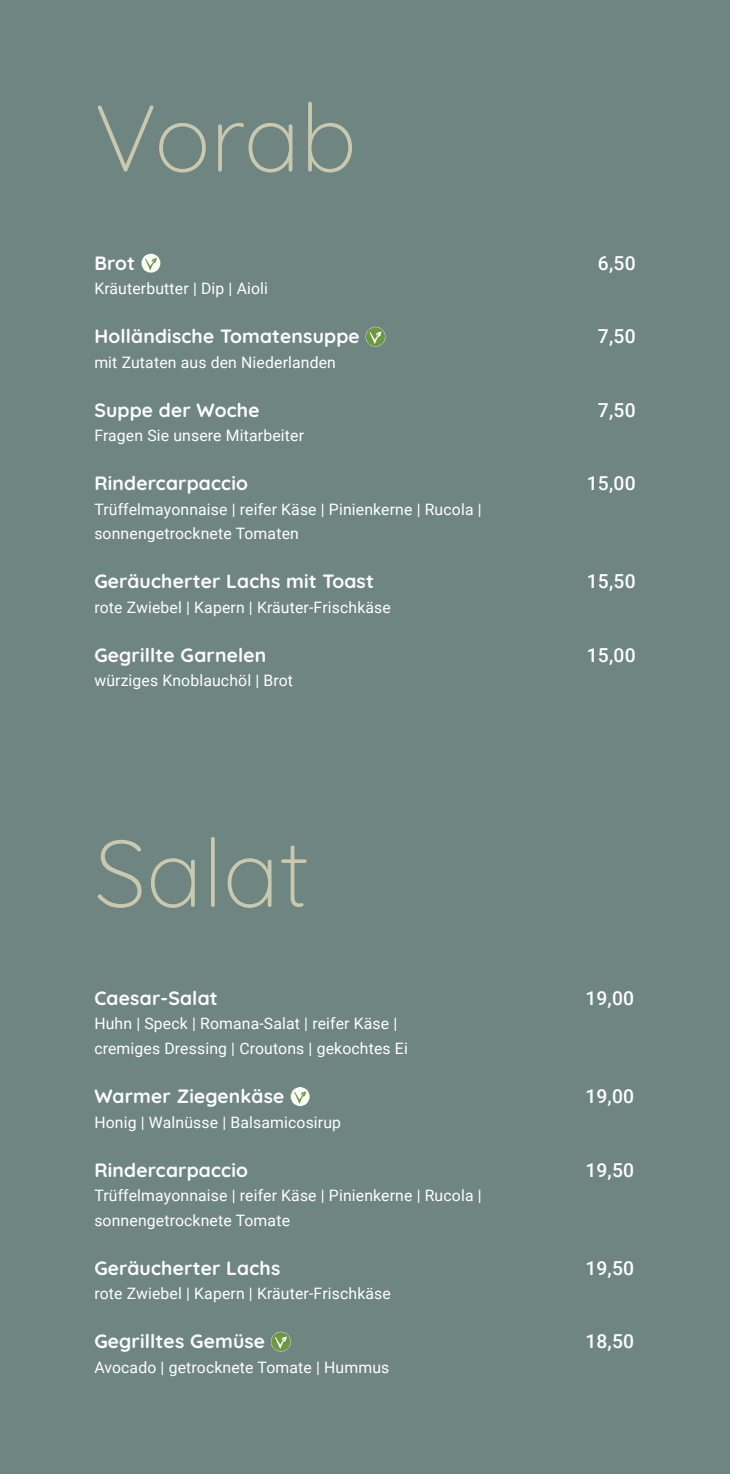
<style>
.page{position:relative;width:730px;height:1474px;background:#fff}
.page>*{position:absolute;margin:0;border:0;box-sizing:border-box;transform-origin:0 0}
.t1{font:300 94.5px "Quicksand";color:#c9c9af}
.t2{font:700 19.25px "Quicksand";letter-spacing:.01em;color:#fff}
.t3{font:500 19.25px "Roboto";letter-spacing:.01em;color:#fff}
.t4{font:15.75px/24.5px "Roboto";letter-spacing:.01em;color:#fff}
</style>
<div class="page">
<div style="left:0;top:0;width:729px;height:1473px;background:#6e8581"></div>
<svg style="left:141px;top:253px;width:20px;height:20px"></svg>
<svg style="left:365px;top:327px;width:20px;height:19px"></svg>
<svg style="left:290px;top:1086px;width:20px;height:20px"></svg>
<svg style="left:271px;top:1331px;width:20px;height:20px"></svg>
<h1 class="t1" style="left:94px;top:65px;width:263px">Vorab</h1>
<p class="t2" style="left:94px;top:248px;width:42px">Brot</p>
<p class="t3" style="left:597px;top:249px;width:39px">6,50</p>
<p class="t4" style="left:94px;top:276px;width:175px">Kräuterbutter | Dip | Aioli</p>
<p class="t2" style="left:94px;top:321px;width:267px">Holländische Tomatensuppe</p>
<p class="t3" style="left:597px;top:323px;width:39px">7,50</p>
<p class="t4" style="left:94px;top:349px;width:243px">mit Zutaten aus den Niederlanden</p>
<p class="t2" style="left:94px;top:395px;width:166px">Suppe der Woche</p>
<p class="t3" style="left:597px;top:396px;width:39px">7,50</p>
<p class="t4" style="left:94px;top:423px;width:211px">Fragen Sie unsere Mitarbeiter</p>
<p class="t2" style="left:94px;top:468px;width:155px">Rindercarpaccio</p>
<p class="t3" style="left:586px;top:470px;width:50px">15,00</p>
<p class="t4" style="left:94px;top:496px;width:388px">Trüffelmayonnaise | reifer Käse | Pinienkerne | Rucola | sonnengetrocknete Tomaten</p>
<p class="t2" style="left:94px;top:566px;width:281px">Geräucherter Lachs mit Toast</p>
<p class="t3" style="left:586px;top:568px;width:50px">15,50</p>
<p class="t4" style="left:94px;top:594px;width:298px">rote Zwiebel | Kapern | Kräuter-Frischkäse</p>
<p class="t2" style="left:94px;top:640px;width:173px">Gegrillte Garnelen</p>
<p class="t3" style="left:586px;top:641px;width:50px">15,00</p>
<p class="t4" style="left:94px;top:668px;width:200px">würziges Knoblauchöl | Brot</p>
<h1 class="t1" style="left:94px;top:800px;width:216px">Salat</h1>
<p class="t2" style="left:94px;top:983px;width:125px">Caesar-Salat</p>
<p class="t3" style="left:585px;top:984px;width:50px">19,00</p>
<p class="t4" style="left:94px;top:1011px;width:315px">Huhn | Speck | Romana-Salat | reifer Käse | cremiges Dressing | Croutons | gekochtes Ei</p>
<p class="t2" style="left:94px;top:1081px;width:191px">Warmer Ziegenkäse</p>
<p class="t3" style="left:585px;top:1082px;width:50px">19,00</p>
<p class="t4" style="left:94px;top:1109px;width:248px">Honig | Walnüsse | Balsamicosirup</p>
<p class="t2" style="left:94px;top:1154px;width:155px">Rindercarpaccio</p>
<p class="t3" style="left:585px;top:1156px;width:50px">19,50</p>
<p class="t4" style="left:94px;top:1182px;width:388px">Trüffelmayonnaise | reifer Käse | Pinienkerne | Rucola | sonnengetrocknete Tomate</p>
<p class="t2" style="left:94px;top:1252px;width:187px">Geräucherter Lachs</p>
<p class="t3" style="left:585px;top:1254px;width:50px">19,50</p>
<p class="t4" style="left:94px;top:1280px;width:298px">rote Zwiebel | Kapern | Kräuter-Frischkäse</p>
<p class="t2" style="left:94px;top:1326px;width:172px">Gegrilltes Gemüse</p>
<p class="t3" style="left:585px;top:1327px;width:50px">18,50</p>
<p class="t4" style="left:94px;top:1354px;width:296px">Avocado | getrocknete Tomate | Hummus</p>
</div>
